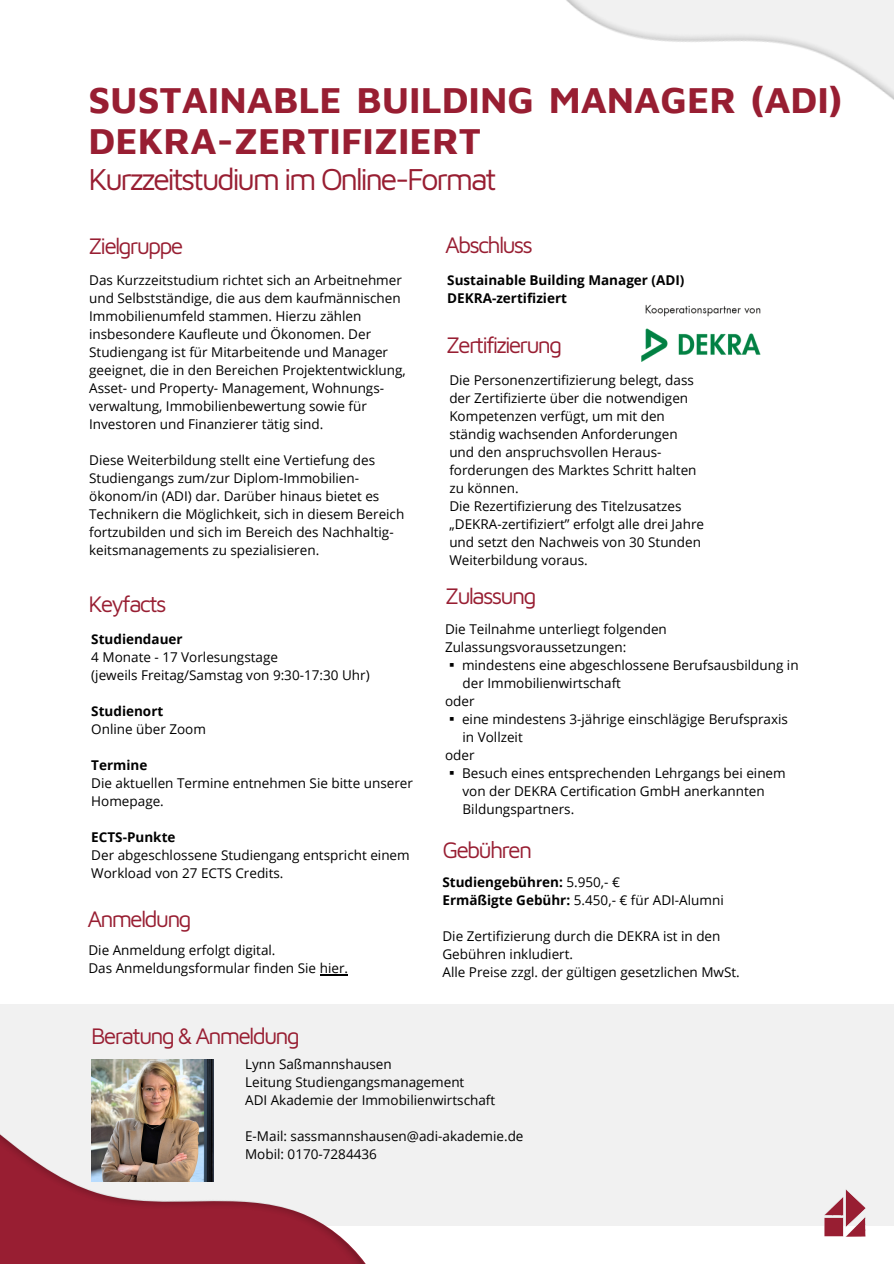
<style>
.page{position:relative;width:894px;height:1264px;background:#fff}
.page>*{position:absolute;margin:0;border:0;box-sizing:border-box;transform-origin:0 0}
.t1{font:700 37.8px/40.5px "Maven Pro";color:#981e32}
.t2{font:31.05px "Maven Pro";letter-spacing:-.08em;color:#981e32}
.t3{font:23.1px "Maven Pro";letter-spacing:-.08em;color:#981e32}
.t4{font:13.5px/18px "Open Sans";color:#000}
.t5{font:700 13.5px/18px "Open Sans";color:#000}
.s1{font-family:"Noto Sans CJ Ksc"}
.s2{font-weight:400}
.s3{font-weight:700}
</style>
<div class="page">
<div style="left:0;top:1004px;width:893px;height:221px;background:#f1f1f1"></div>
<img style="left:0;top:1059px;width:445px;height:204px">
<img style="left:566px;top:0;width:327px;height:99px">
<img style="left:824px;top:1189px;width:40px;height:47px">
<img style="left:91px;top:1059px;width:122px;height:122px">
<img style="left:641px;top:304px;width:120px;height:57px">
<svg style="left:320px;top:974px;width:28px;height:1px"></svg>
<p class="t1" style="left:88px;top:79px;width:755px">SUSTAINABLE BUILDING MANAGER (ADI)<br>DEKRA-ZERTIFIZIERT</p>
<p class="t2" style="left:88px;top:160px;width:409px">Kurzzeitstudium im Online-Format</p>
<p class="t3" style="left:88px;top:231px;width:96px">Zielgruppe</p>
<p class="t4" style="left:89px;top:271px;width:318px">Das Kurzzeitstudium richtet sich an Arbeitnehmer und Selbstständige, die aus dem kaufmännischen Immobilienumfeld stammen. Hierzu zählen insbesondere Kaufleute und Ökonomen. Der Studiengang ist für Mitarbeitende und Manager geeignet, die in den Bereichen Projektentwicklung, Asset- und Property- Management, Wohnungs&shy;verwaltung, Immobilienbewertung sowie für Investoren und Finanzierer tätig sind.</p>
<h4 class="t4" style="left:89px;top:451px;width:316px">Diese Weiterbildung stellt eine Vertiefung des Studiengangs zum/zur Diplom-Immobilien&shy;ökonom/in (ADI) dar. Darüber hinaus bietet es Technikern die Möglichkeit, sich in diesem Bereich fortzubilden und sich im Bereich des Nachhaltig&shy;keitsmanagements zu spezialisieren.</h4>
<p class="t3" style="left:89px;top:589px;width:79px">Keyfacts</p>
<h3 class="t5" style="left:91px;top:629px;width:93px">Studiendauer</h3>
<p class="t4" style="left:91px;top:647px;width:188px">4 Monate - 17 Vorlesungstage</p>
<p class="t4" style="left:91px;top:665px;width:280px">(jeweils Freitag/Samstag von 9:30-17:30 Uhr)</p>
<h3 class="t5" style="left:91px;top:701px;width:73px">Studienort</h3>
<h3 class="t4" style="left:91px;top:719px;width:116px">Online über Zoom</h3>
<p class="t5" style="left:91px;top:755px;width:58px">Termine</p>
<p class="t4" style="left:91px;top:773px;width:323px">Die aktuellen Termine entnehmen Sie bitte unserer<br>Homepage.</p>
<p class="t5" style="left:91px;top:827px;width:86px">ECTS-Punkte</p>
<p class="t4" style="left:91px;top:845px;width:320px">Der abgeschlossene Studiengang entspricht einem<br>Workload von 27 ECTS Credits.</p>
<p class="t3" style="left:87px;top:904px;width:106px">Anmeldung</p>
<p class="t4" style="left:88px;top:941px;width:188px">Die Anmeldung erfolgt digital.</p>
<p class="t4" style="left:88px;top:959px;width:261px">Das Anmeldungsformular finden Sie hier.</p>
<p class="t3" style="left:91px;top:1021px;width:210px">Beratung &amp; Anmeldung</p>
<p class="t3" style="left:445px;top:231px;width:89px">Abschluss</p>
<p class="t5" style="left:447px;top:271px;width:239px">Sustainable Building Manager (ADI)<br>DEKRA-zertifiziert</p>
<p class="t3" style="left:446px;top:331px;width:118px">Zertifizierung</p>
<p class="t4" style="left:449px;top:371px;width:248px">Die Personenzertifizierung belegt, dass der Zertifizierte über die notwendigen Kompetenzen verfügt, um mit den ständig wachsenden Anforderungen und den anspruchsvollen Heraus&shy;forderungen des Marktes Schritt halten zu können.</p>
<p class="t4" style="left:449px;top:497px;width:256px">Die Rezertifizierung des Titelzusatzes „DEKRA-zertifiziert” erfolgt alle drei Jahre und setzt den Nachweis von 30 Stunden Weiterbildung voraus.</p>
<p class="t3" style="left:445px;top:582px;width:93px">Zulassung</p>
<p class="t4" style="left:445px;top:619px;width:223px">Die Teilnahme unterliegt folgenden<br>Zulassungsvoraussetzungen:</p>
<p class="t4" style="left:445px;top:655px;width:355px"><span class="s1">▪</span> mindestens eine abgeschlossene Berufsausbildung in</p>
<p class="t4" style="left:462px;top:673px;width:160px">der Immobilienwirtschaft</p>
<h3 class="t4" style="left:445px;top:691px;width:31px">oder</h3>
<p class="t4" style="left:445px;top:709px;width:344px"><span class="s1">▪</span> eine mindestens 3-jährige einschlägige Berufspraxis</p>
<p class="t4" style="left:462px;top:727px;width:62px">in Vollzeit</p>
<p class="t4" style="left:445px;top:745px;width:31px">oder</p>
<p class="t4" style="left:445px;top:763px;width:342px"><span class="s1">▪</span> Besuch eines entsprechenden Lehrgangs bei einem</p>
<p class="t4" style="left:462px;top:781px;width:303px">von der DEKRA Certification GmbH anerkannten</p>
<h3 class="t4" style="left:462px;top:799px;width:113px">Bildungspartners.</h3>
<p class="t3" style="left:442px;top:835px;width:91px">Gebühren</p>
<p class="t5" style="left:442px;top:873px;width:179px">Studiengebühren: <span class="s2">5.950,- €</span></p>
<p class="t4" style="left:442px;top:891px;width:283px"><span class="s3">Ermäßigte Gebühr:</span> 5.450,- € fü r ADI-Alumni</p>
<h3 class="t4" style="left:442px;top:927px;width:279px">Die Zertifizierung durch die DEKRA ist in den<br>Gebühren inkludiert.</h3>
<p class="t4" style="left:442px;top:963px;width:299px">Alle Preise zzgl. der gültigen gesetzlichen MwSt.</p>
<p class="t4" style="left:245px;top:1055px;width:148px">Lynn Saßmannshausen</p>
<p class="t4" style="left:245px;top:1073px;width:221px">Leitung Studiengangsmanagement</p>
<p class="t4" style="left:245px;top:1091px;width:251px">ADI Akademie der Immobilienwirtschaft</p>
<p class="t4" style="left:245px;top:1127px;width:280px">E-Mail: sassmannshausen@adi-akademie.de</p>
<p class="t4" style="left:245px;top:1145px;width:133px">Mobil: 0170-7284436</p>
</div>
